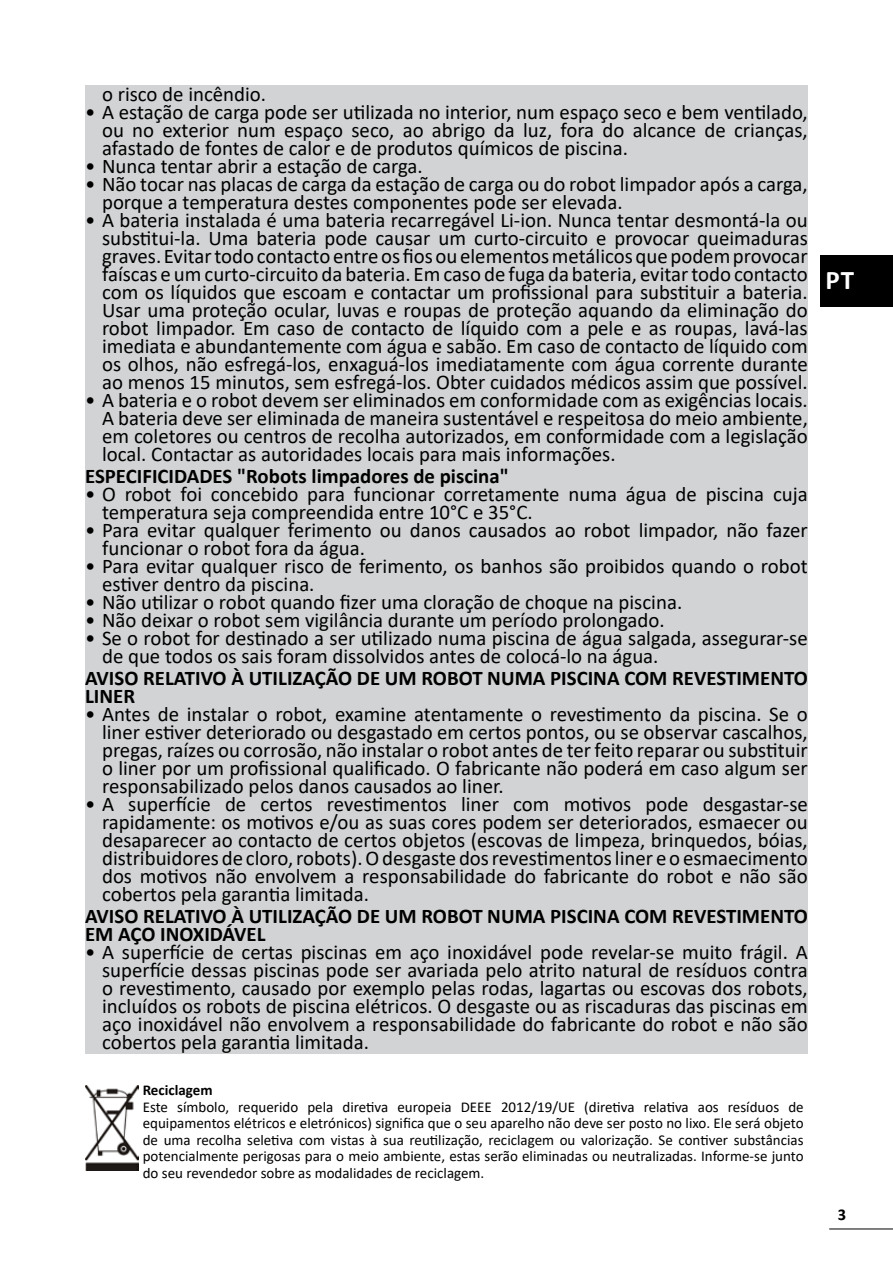
<style>
.page{position:relative;width:893px;height:1263px;background:#fff}
.page>*{position:absolute;margin:0;border:0;box-sizing:border-box;transform-origin:0 0}
.t1{font:700 27px "Calibri";color:#fff}
.t2{font:20.85px/18px "Calibri";color:#000;text-align:justify}
.t3{font:700 20.85px/18px "Calibri";color:#000}
.t4{font:700 16.5px "Calibri";color:#000}
.t5{font:15px/16.5px "Calibri";color:#000;text-align:justify}
.t6{font:700 15px "Calibri";color:#000}
</style>
<div class="page">
<hr style="left:829px;top:1228px;width:64px;height:1px;background:#000">
<div style="left:85px;top:85px;width:723px;height:968px;background:#d1d3d4"></div>
<img style="left:85px;top:1085px;width:53px;height:85px">
<div style="left:821px;top:255px;width:72px;height:51px;background:#000"></div>
<p class="t2" style="left:102px;top:84px;width:166px">o risco de incêndio.</p>
<p class="t2" style="left:102px;top:102px;width:707px;text-indent:-17px">• A estação de carga pode ser utilizada no interior, num espaço seco e bem ventilado, ou no exterior num espaço seco, ao abrigo da luz, fora do alcance de crianças, afastado de fontes de calor e de produtos químicos de piscina.</p>
<p class="t2" style="left:85px;top:156px;width:339px">• Nunca tentar abrir a estação de carga.</p>
<p class="t2" style="left:102px;top:174px;width:707px;text-indent:-17px">• Não tocar nas placas de carga da estação de carga ou do robot limpador após a carga, porque a temperatura destes componentes pode ser elevada.</p>
<p class="t2" style="left:102px;top:210px;width:707px;text-indent:-17px">• A bateria instalada é uma bateria recarregável Li-ion. Nunca tentar desmontá-la ou substitui-la. Uma bateria pode causar um curto-circuito e provocar queimaduras graves. Evitar todo contacto entre os fios ou elementos metálicos que podem provocar faíscas e um curto-circuito da bateria. Em caso de fuga da bateria, evitar todo contacto com os líquidos que escoam e contactar um profissional para substituir a bateria.<br>Usar uma proteção ocular, luvas e roupas de proteção aquando da eliminação do robot limpador. Em caso de contacto de líquido com a pele e as roupas, lavá-las imediata e abundantemente com água e sabão. Em caso de contacto de líquido com os olhos, não esfregá-los, enxaguá-los imediatamente com água corrente durante ao menos 15 minutos, sem esfregá-los. Obter cuidados médicos assim que possível.</p>
<p class="t2" style="left:102px;top:390px;width:707px;text-indent:-17px">• A bateria e o robot devem ser eliminados em conformidade com as exigências locais.<br>A bateria deve ser eliminada de maneira sustentável e respeitosa do meio ambiente, em coletores ou centros de recolha autorizados, em conformidade com a legislação local. Contactar as autoridades locais para mais informações.</p>
<p class="t3" style="left:85px;top:467px;width:425px">ESPECIFICIDADES "Robots limpadores de piscina"</p>
<p class="t2" style="left:102px;top:484px;width:707px;text-indent:-17px">• O robot foi concebido para funcionar corretamente numa água de piscina cuja temperatura seja compreendida entre 10°C e 35°C.</p>
<p class="t2" style="left:102px;top:520px;width:707px;text-indent:-17px">• Para evitar qualquer ferimento ou danos causados ao robot limpador, não fazer funcionar o robot fora da água.</p>
<p class="t2" style="left:102px;top:556px;width:707px;text-indent:-17px">• Para evitar qualquer risco de ferimento, os banhos são proibidos quando o robot estiver dentro da piscina.</p>
<p class="t2" style="left:85px;top:592px;width:599px">• Não utilizar o robot quando fizer uma cloração de choque na piscina.</p>
<p class="t2" style="left:85px;top:610px;width:581px">• Não deixar o robot sem vigilância durante um período prolongado.</p>
<p class="t2" style="left:102px;top:628px;width:707px;text-indent:-17px">• Se o robot for destinado a ser utilizado numa piscina de água salgada, assegurar-se de que todos os sais foram dissolvidos antes de colocá-lo na água.</p>
<p class="t3" style="left:85px;top:669px;width:724px">AVISO RELATIVO À UTILIZAÇÃO DE UM ROBOT NUMA PISCINA COM REVESTIMENTO<br>LINER</p>
<p class="t2" style="left:102px;top:705px;width:707px;text-indent:-17px">• Antes de instalar o robot, examine atentamente o revestimento da piscina. Se o liner estiver deteriorado ou desgastado em certos pontos, ou se observar cascalhos, pregas, raízes ou corrosão, não instalar o robot antes de ter feito reparar ou substituir o liner por um profissional qualificado. O fabricante não poderá em caso algum ser responsabilizado pelos danos causados ao liner.</p>
<p class="t2" style="left:102px;top:794px;width:707px;text-indent:-17px">• A superfície de certos revestimentos liner com motivos pode desgastar-se rapidamente: os motivos e/ou as suas cores podem ser deteriorados, esmaecer ou desaparecer ao contacto de certos objetos (escovas de limpeza, brinquedos, bóias, distribuidores de cloro, robots). O desgaste dos revestimentos liner e o esmaecimento dos motivos não envolvem a responsabilidade do fabricante do robot e não são cobertos pela garantia limitada.</p>
<p class="t3" style="left:85px;top:907px;width:724px">AVISO RELATIVO À UTILIZAÇÃO DE UM ROBOT NUMA PISCINA COM REVESTIMENTO<br>EM AÇO INOXIDÁVEL</p>
<p class="t2" style="left:102px;top:943px;width:707px;text-indent:-17px">• A superfície de certas piscinas em aço inoxidável pode revelar-se muito frágil. A superfície dessas piscinas pode ser avariada pelo atrito natural de resíduos contra o revestimento, causado por exemplo pelas rodas, lagartas ou escovas dos robots, incluídos os robots de piscina elétricos. O desgaste ou as riscaduras das piscinas em aço inoxidável não envolvem a responsabilidade do fabricante do robot e não são cobertos pela garantia limitada.</p>
<p class="t6" style="left:143px;top:1080px;width:71px">Reciclagem</p>
<p class="t5" style="left:143px;top:1098px;width:662px">Este símbolo, requerido pela diretiva europeia DEEE 2012/19/UE (diretiva relativa aos resíduos de equipamentos elétricos e eletrónicos) significa que o seu aparelho não deve ser posto no lixo. Ele será objeto de uma recolha seletiva com vistas à sua reutilização, reciclagem ou valorização. Se contiver substâncias potencialmente perigosas para o meio ambiente, estas serão eliminadas ou neutralizadas. Informe-se junto do seu revendedor sobre as modalidades de reciclagem.</p>
<p class="t1" style="left:825px;top:261px;width:30px">PT</p>
<p class="t4" style="left:838px;top:1203px;width:10px">3</p>
</div>
